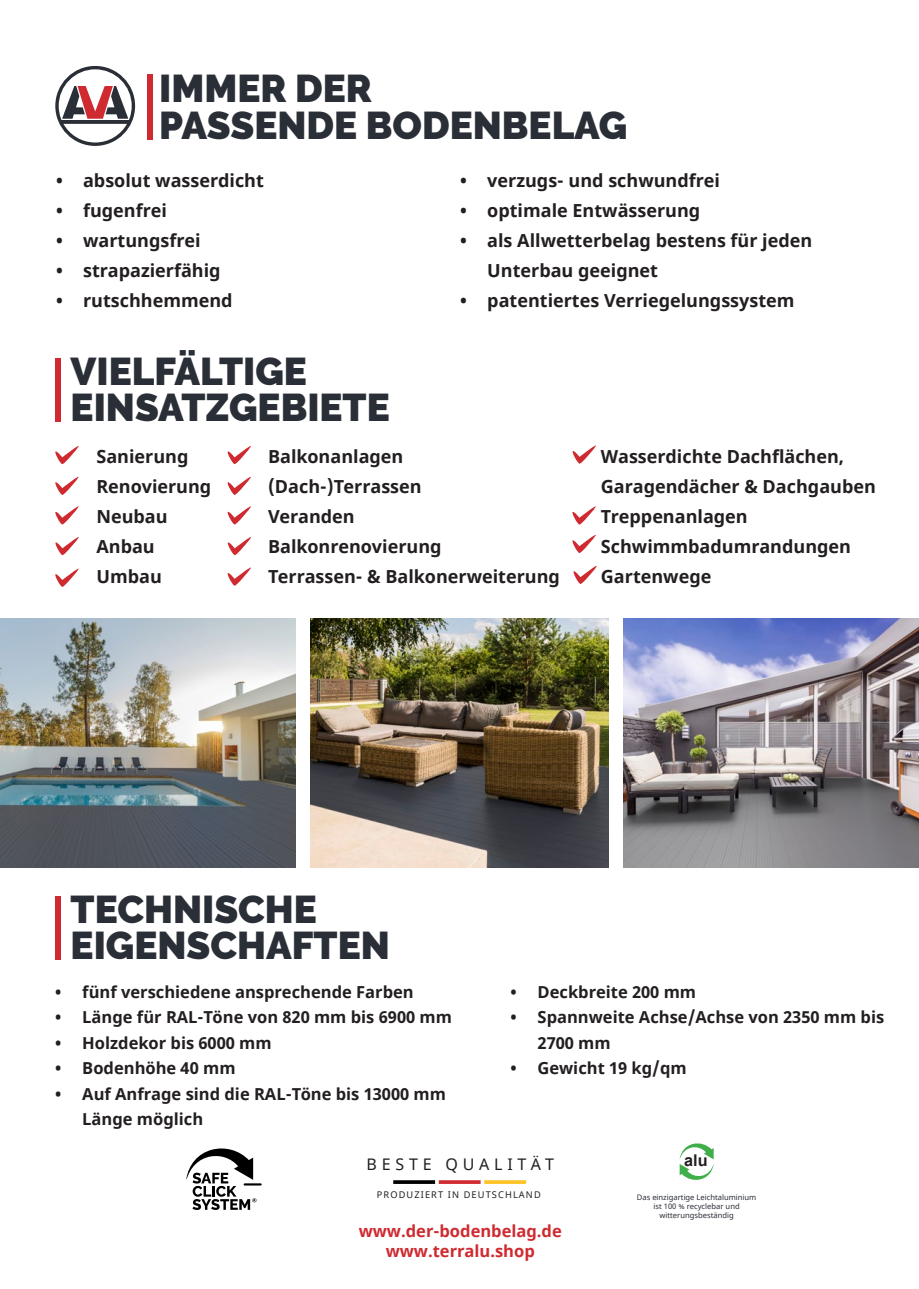
<style>
.page{position:relative;width:919px;height:1289px;background:#fff}
.page>*{position:absolute;margin:0;border:0;box-sizing:border-box;transform-origin:0 0}
.t1{font:900 38.55px "Raleway";color:#2a2e36}
.t2{font:700 18px/30px "Noto Sans";color:#231f20}
.t3{font:700 16.5px/25.5px "Noto Sans";color:#231f20}
.t4{font:700 16.5px "Noto Sans";color:#cf2a30}
.t5{font:700 16.2px "Arial";color:#231f20}
.t6{font:16.05px "Noto Sans";letter-spacing:.3em;color:#231f20}
.t7{font:9.3px "Noto Sans";letter-spacing:.12em;color:#231f20}
.t8{font:7.65px/9.1px "Noto Sans";color:#2a2e36;text-align:center}
</style>
<div class="page">
<svg style="left:55px;top:66px;width:80px;height:80px"></svg>
<div style="left:147px;top:75px;width:6px;height:65px;background:#cf2a30"></div>
<div style="left:55px;top:358px;width:5px;height:64px;background:#cf2a30"></div>
<div style="left:55px;top:895px;width:5px;height:64px;background:#cf2a30"></div>
<svg style="left:55px;top:446px;width:24px;height:18px"></svg>
<svg style="left:55px;top:476px;width:24px;height:19px"></svg>
<svg style="left:55px;top:506px;width:24px;height:18px"></svg>
<svg style="left:55px;top:537px;width:24px;height:18px"></svg>
<svg style="left:55px;top:568px;width:24px;height:19px"></svg>
<svg style="left:227px;top:446px;width:24px;height:18px"></svg>
<svg style="left:227px;top:476px;width:24px;height:19px"></svg>
<svg style="left:227px;top:506px;width:24px;height:18px"></svg>
<svg style="left:227px;top:567px;width:24px;height:18px"></svg>
<svg style="left:227px;top:537px;width:24px;height:18px"></svg>
<img style="left:0;top:619px;width:296px;height:248px">
<img style="left:311px;top:619px;width:297px;height:248px">
<img style="left:623px;top:619px;width:295px;height:248px">
<svg style="left:186px;top:1148px;width:75px;height:61px"></svg>
<hr style="left:393px;top:1180px;width:42px;height:3px;background:#000">
<hr style="left:439px;top:1180px;width:41px;height:3px;background:#cf2a30">
<hr style="left:484px;top:1180px;width:42px;height:3px;background:#fec427">
<svg style="left:572px;top:445px;width:24px;height:18px"></svg>
<svg style="left:572px;top:506px;width:24px;height:18px"></svg>
<svg style="left:572px;top:534px;width:24px;height:19px"></svg>
<svg style="left:573px;top:565px;width:24px;height:19px"></svg>
<svg style="left:679px;top:1143px;width:34px;height:37px"></svg>
<p class="t1" style="left:159px;top:66px;width:214px">IMMER DER</p>
<p class="t1" style="left:159px;top:103px;width:469px">PASSENDE BODENBELAG</p>
<p class="t2" style="left:56px;top:166px;width:209px">• absolut wasserdicht</p>
<p class="t2" style="left:56px;top:196px;width:112px">• fugenfrei</p>
<p class="t2" style="left:56px;top:226px;width:146px">• wartungsfrei</p>
<p class="t2" style="left:56px;top:256px;width:166px">• strapazierfähig</p>
<p class="t2" style="left:56px;top:286px;width:178px">• rutschhemmend</p>
<p class="t1" style="left:71px;top:349px;width:238px">VIELFÄLTIGE</p>
<p class="t1" style="left:71px;top:385px;width:320px">EINSATZGEBIETE</p>
<p class="t2" style="left:460px;top:166px;width:261px">• verzugs- und schwundfrei</p>
<p class="t2" style="left:460px;top:196px;width:241px">• optimale Entwässerung</p>
<p class="t2" style="left:487px;top:226px;width:326px;text-indent:-27px">• als Allwetterbelag bestens für jeden<br>Unterbau geeignet</p>
<p class="t2" style="left:460px;top:286px;width:336px">• patentiertes Verriegelungssystem</p>
<p class="t2" style="left:96px;top:441px;width:93px">Sanierung</p>
<p class="t2" style="left:96px;top:471px;width:116px">Renovierung</p>
<p class="t2" style="left:96px;top:501px;width:73px">Neubau</p>
<p class="t2" style="left:96px;top:531px;width:60px">Anbau</p>
<p class="t2" style="left:96px;top:561px;width:67px">Umbau</p>
<p class="t2" style="left:268px;top:441px;width:137px">Balkonanlagen</p>
<p class="t2" style="left:268px;top:471px;width:155px">(Dach-)Terrassen</p>
<p class="t2" style="left:268px;top:501px;width:88px">Veranden</p>
<p class="t2" style="left:268px;top:531px;width:175px">Balkonrenovierung</p>
<p class="t2" style="left:268px;top:561px;width:293px">Terrassen- &amp; Balkonerweiterung</p>
<p class="t2" style="left:601px;top:441px;width:245px">Wasserdichte Dachflächen,</p>
<p class="t2" style="left:601px;top:471px;width:276px">Garagendächer &amp; Dachgauben</p>
<p class="t2" style="left:601px;top:501px;width:148px">Treppenanlagen</p>
<p class="t2" style="left:601px;top:531px;width:252px">Schwimmbadumrandungen</p>
<p class="t2" style="left:601px;top:561px;width:112px">Gartenwege</p>
<p class="t1" style="left:71px;top:887px;width:248px">TECHNISCHE</p>
<p class="t1" style="left:71px;top:923px;width:321px">EIGENSCHAFTEN</p>
<p class="t3" style="left:55px;top:979px;width:360px">• fünf verschiedene ansprechende Farben</p>
<p class="t3" style="left:55px;top:1004px;width:398px">• Länge für RAL-Töne von 820 mm bis 6900 mm</p>
<p class="t3" style="left:55px;top:1030px;width:218px">• Holzdekor bis 6000 mm</p>
<p class="t3" style="left:55px;top:1055px;width:182px">• Bodenhöhe 40 mm</p>
<p class="t3" style="left:82px;top:1081px;width:365px;text-indent:-27px">• Auf Anfrage sind die RAL-Töne bis 13000 mm<br>Länge möglich</p>
<p class="t3" style="left:510px;top:979px;width:187px">• Deckbreite 200 mm</p>
<p class="t3" style="left:537px;top:1004px;width:348px;text-indent:-27px">• Spannweite Achse/Achse von 2350 mm bis<br>2700 mm</p>
<p class="t3" style="left:510px;top:1055px;width:178px">• Gewicht 19 kg/qm</p>
<p class="t5" style="left:684px;top:1148px;width:25px">alu</p>
<p class="t6" style="left:366px;top:1153px;width:189px">BESTE QUALITÄT</p>
<p class="t7" style="left:377px;top:1188px;width:165px">PRODUZIERT IN DEUTSCHLAND</p>
<p class="t8" style="left:637px;top:1192px;width:121px">Das einzigartige Leichtaluminium ist 100 % recyclebar und</p>
<p class="t8" style="left:659px;top:1211px;width:76px">witterungsbeständig</p>
<p class="t4" style="left:358px;top:1219px;width:205px">www.der-bodenbelag.de</p>
<p class="t4" style="left:385px;top:1238px;width:151px">www.terralu.shop</p>
</div>
